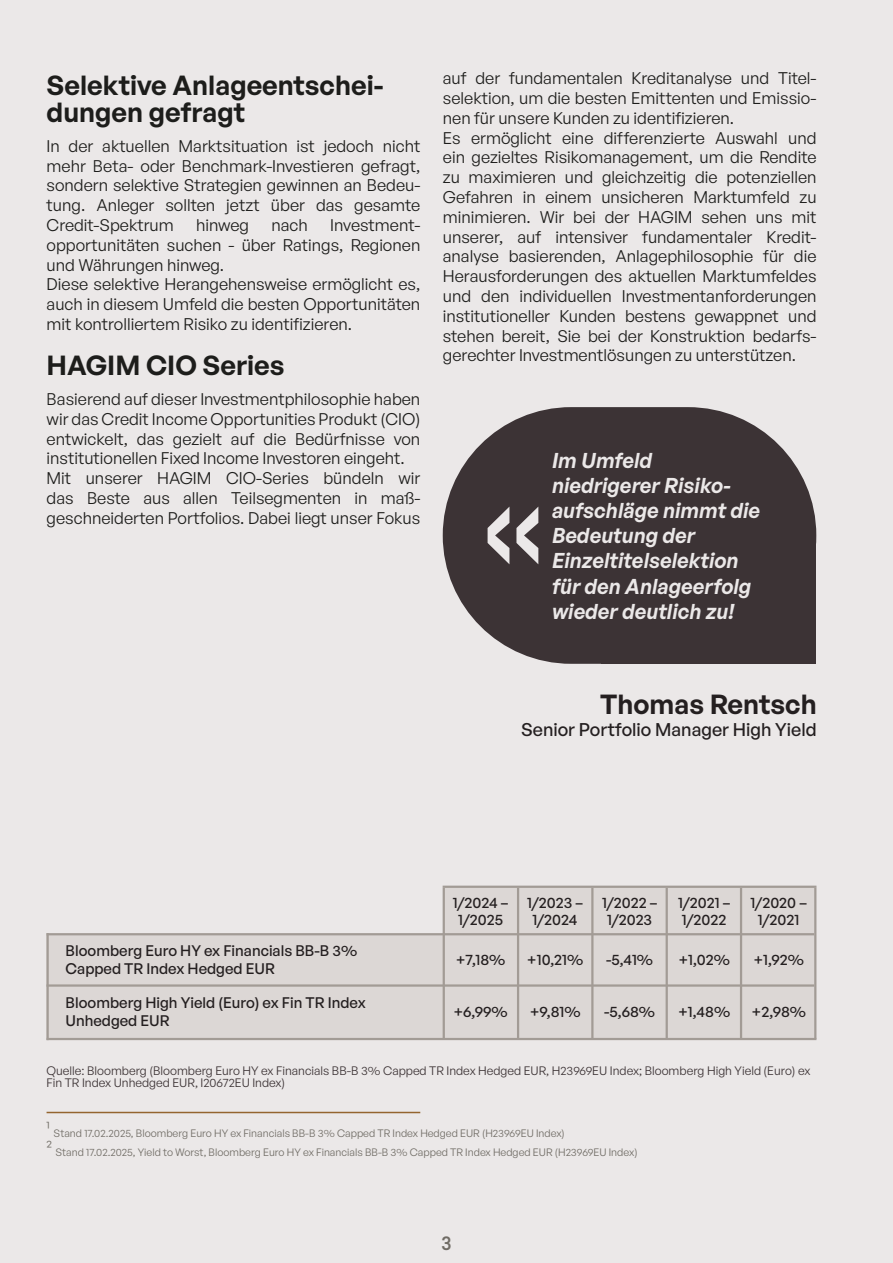
<style>
.page{position:relative;width:893px;height:1263px;background:#ebe8e8}
.page>*{position:absolute;margin:0;border:0;box-sizing:border-box;transform-origin:0 0}
.t1{font:600 27px "General Sans";color:#1d1d1b}
.t2{font:600 27px "General Sans";color:#241f20}
.t3{font:italic 600 21px/25.2px "General Sans";color:#ebe8e8}
.t4{font:500 18px "General Sans";color:#241f20}
.t5{font:500 18px "Celias";color:#706c65}
.t6{font:16.5px/19.8px "General Sans";color:#1d1d1b;text-align:justify}
.t7{font:500 15px "General Sans";color:#241f20}
.t8{font:12px/12px "General Sans";color:#3c3335}
.t9{font:10.5px "General Sans";color:#706c65}
.s1{font-size:16.5px}
</style>
<div class="page">
<div style="left:443px;top:407px;width:373px;height:257px;background:#3c3335;border-radius:128px"></div>
<svg style="left:699px;top:547px;width:117px;height:117px"></svg>
<svg style="left:488px;top:507px;width:50px;height:57px"></svg>
<hr style="left:47px;top:1112px;width:373px;height:1px;background:#94652f">
<div style="left:46px;top:935px;width:397px;height:103px;background:#dcd7d5"></div>
<div style="left:444px;top:888px;width:370px;height:150px;background:#dcd7d5"></div>
<hr style="left:47px;top:933px;width:767px;height:2px;background:#a29b95">
<hr style="left:47px;top:984px;width:767px;height:3px;background:#a29b95">
<hr style="left:443px;top:888px;width:2px;height:151px;background:#a29b95">
<hr style="left:517px;top:888px;width:2px;height:151px;background:#a29b95">
<hr style="left:591px;top:888px;width:2px;height:150px;background:#a29b95">
<hr style="left:666px;top:888px;width:2px;height:151px;background:#a29b95">
<hr style="left:740px;top:888px;width:2px;height:151px;background:#a29b95">
<hr style="left:814px;top:888px;width:2px;height:151px;background:#a29b95">
<hr style="left:443px;top:886px;width:373px;height:2px;background:#a29b95">
<hr style="left:46px;top:933px;width:3px;height:107px;background:#a29b95">
<hr style="left:46px;top:1038px;width:770px;height:2px;background:#a29b95">
<p class="t1" style="left:47px;top:68px;width:338px">Selektive Anlageentschei-</p>
<p class="t1" style="left:47px;top:95px;width:200px">dungen gefragt</p>
<p class="t6" style="left:47px;top:135px;width:375px">In der aktuellen Marktsituation ist jedoch nicht mehr Beta- oder Benchmark-Investieren gefragt, sondern selektive Strategien gewinnen an Bedeu&shy;tung. Anleger sollten jetzt über das gesamte Credit-Spektrum</p>
<p class="t6" style="left:47px;top:215px;width:375px;text-indent:284px">Investment&shy;opportunitäten suchen - über Ratings, Regionen und Währungen hinweg.</p>
<p class="t6" style="left:47px;top:274px;width:375px">Diese selektive Herangehensweise ermöglicht es, auch in diesem Umfeld die besten Opportunitäten mit kontrolliertem Risiko zu identifizieren.</p>
<p class="t1" style="left:47px;top:348px;width:239px">HAGIM CIO Series</p>
<p class="t6" style="left:47px;top:389px;width:375px">Basierend auf dieser Investmentphilosophie haben wir das Credit Income Opportunities Produkt (CIO) entwickelt, das gezielt auf die Bedürfnisse von institutionellen Fixed Income Investoren eingeht.</p>
<p class="t6" style="left:47px;top:468px;width:375px">Mit unserer HAGIM CIO-Series bündeln wir das Beste aus allen Teilsegmenten in maß&shy;geschneiderten Portfolios. Dabei liegt unser Fokus</p>
<p class="t6" style="left:196px;top:215px;width:54px">hinweg</p>
<p class="t6" style="left:271px;top:215px;width:38px">nach</p>
<p class="t6" style="left:443px;top:68px;width:375px">auf der fundamentalen Kreditanalyse und Titel&shy;selektion, um die besten Emittenten und Emissio&shy;nen für unsere Kunden zu identifizieren.</p>
<p class="t6" style="left:443px;top:127px;width:375px">Es ermöglicht eine differenzierte Auswahl und ein gezieltes Risikomanagement, um die Rendite zu maximieren und gleichzeitig die potenziellen Gefahren in einem unsicheren Marktumfeld zu minimieren. Wir bei der HAGIM sehen uns mit unserer, auf intensiver fundamentaler Kredit&shy;analyse basierenden, Anlagephilosophie für die Herausforderungen des aktuellen Marktumfeldes und den individuellen Investmentanforderungen institutioneller Kunden bestens gewappnet und stehen bereit, Sie bei der Konstruktion bedarfs&shy;gerechter Investmentlösungen zu unterstützen.</p>
<p class="t3" style="left:552px;top:447px;width:102px">Im Umfeld</p>
<p class="t3" style="left:552px;top:472px;width:210px">niedrigerer Risiko&shy;aufschläge nimmt die<br>Bedeutung der</p>
<p class="t3" style="left:552px;top:548px;width:201px">Einzeltitelselektion für den Anlageerfolg wieder deutlich zu!</p>
<p class="t2" style="left:600px;top:686px;width:218px">Thomas Rentsch</p>
<p class="t4" style="left:521px;top:718px;width:297px">Senior Portfolio Manager High Yield</p>
<p class="t7" style="left:66px;top:941px;width:293px">Bloomberg Euro HY ex Financials BB-B 3%</p>
<p class="t7" style="left:66px;top:959px;width:211px">Capped TR Index Hedged EUR</p>
<p class="t7" style="left:66px;top:993px;width:302px">Bloomberg High Yield (Euro) ex Fin TR Index</p>
<p class="t7" style="left:66px;top:1011px;width:106px">Unhedged EUR</p>
<p class="t7" style="left:453px;top:893px;width:57px">1/2024 –</p>
<p class="t7" style="left:458px;top:910px;width:46px">1/2025</p>
<p class="t7" style="left:456px;top:950px;width:51px">+7,18%</p>
<p class="t7" style="left:453px;top:1002px;width:56px">+6,99%</p>
<p class="t7" style="left:527px;top:893px;width:57px">1/2023 –</p>
<p class="t7" style="left:533px;top:910px;width:47px">1/2024</p>
<p class="t7" style="left:527px;top:950px;width:58px">+10,21%</p>
<p class="t7" style="left:530px;top:1002px;width:52px">+9,81%</p>
<p class="t7" style="left:602px;top:893px;width:57px">1/2022 –</p>
<p class="t7" style="left:607px;top:910px;width:47px">1/2023</p>
<p class="t7" style="left:606px;top:950px;width:48px">-5,41%</p>
<p class="t7" style="left:604px;top:1002px;width:52px">-5,68%</p>
<p class="t7" style="left:678px;top:893px;width:54px">1/2021 –</p>
<p class="t7" style="left:682px;top:910px;width:46px">1/2022</p>
<p class="t7" style="left:678px;top:950px;width:53px">+1,02%</p>
<p class="t7" style="left:678px;top:1002px;width:54px">+1,48%</p>
<p class="t7" style="left:751px;top:893px;width:58px">1/2020 –</p>
<p class="t7" style="left:758px;top:910px;width:43px">1/2021</p>
<p class="t7" style="left:753px;top:950px;width:52px">+1,92%</p>
<p class="t7" style="left:751px;top:1002px;width:56px">+2,98%</p>
<p class="t8" style="left:46px;top:1064px;width:765px">Quelle: Bloomberg (Bloomberg Euro HY ex Financials BB-B 3% Capped TR Index Hedged EUR, H23969EU Index; Bloomberg High Yield (Euro) ex<br>Fin TR Index Unhedged EUR, I20672EU Index)</p>
<p class="t9" style="left:46px;top:1126px;width:520px"><span class="s1">1</span> Stand 17.02.2025, Bloomberg Euro HY ex Financials BB-B 3% Capped TR Index Hedged EUR (H23969EU Index)</p>
<p class="t9" style="left:46px;top:1146px;width:593px"><span class="s1">2</span> Stand 17.02.2025, Yield to Worst, Bloomberg Euro HY ex Financials BB-B 3% Capped TR Index Hedged EUR (H23969EU Index)</p>
<p class="t5" style="left:441px;top:1230px;width:12px">3</p>
</div>
